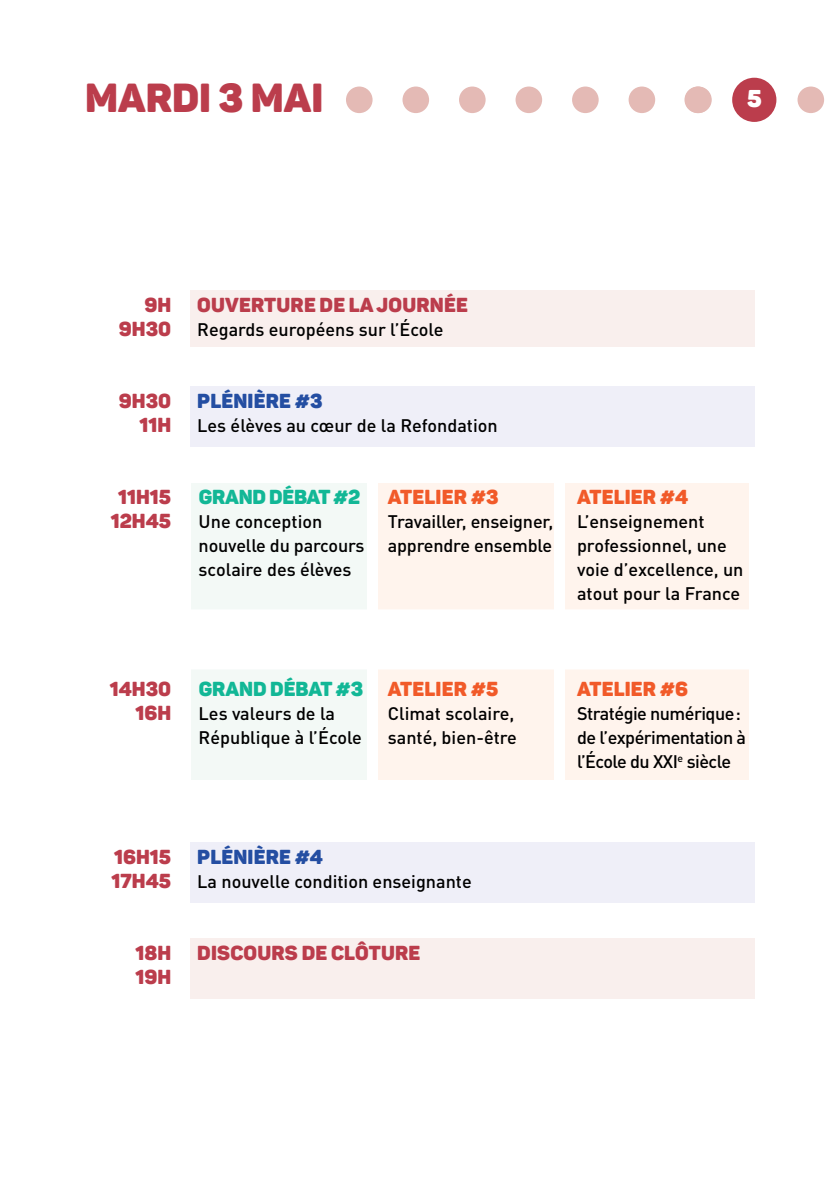
<style>
.page{position:relative;width:840px;height:1191px;background:#fff}
.page>*{position:absolute;margin:0;border:0;box-sizing:border-box;transform-origin:0 0}
.t1{font:40px "Panton Black Caps";color:#bb3d4c}
.t2{font:24px "Panton Black Caps";color:#fff}
.t3{font:20px/24px "Panton Black Caps";color:#bb3d4c;text-align:center}
.t4{font:20px "Panton Black Caps";letter-spacing:-.07em;color:#f15a29}
.t5{font:20px "Panton Black Caps";color:#12b796}
.t6{font:20px "Panton Black Caps";letter-spacing:.01em;color:#244ea2}
.t7{font:500 18px/24px "DIN Pro";color:#000}
.t8{font:500 18px/24px "DIN Pro";letter-spacing:-.03em;color:#000}
</style>
<div class="page">
<div style="left:190px;top:387px;width:564px;height:60px;background:#efeff8"></div>
<div style="left:190px;top:842px;width:564px;height:61px;background:#efeff8"></div>
<div style="left:190px;top:938px;width:564px;height:60px;background:#f9efed"></div>
<div style="left:190px;top:483px;width:176px;height:296px;background:#f3f9f6"></div>
<div style="left:378px;top:483px;width:175px;height:296px;background:#fff4ed"></div>
<div style="left:565px;top:483px;width:183px;height:296px;background:#fff4ed"></div>
<div style="left:190px;top:290px;width:564px;height:57px;background:#f9efed"></div>
<div style="left:684px;top:87px;width:27px;height:26px;background:#e4bab5;border-radius:50%"></div>
<div style="left:459px;top:87px;width:26px;height:26px;background:#e4bab5;border-radius:50%"></div>
<div style="left:571px;top:87px;width:27px;height:26px;background:#e4bab5;border-radius:50%"></div>
<div style="left:402px;top:87px;width:27px;height:26px;background:#e4bab5;border-radius:50%"></div>
<div style="left:515px;top:87px;width:27px;height:26px;background:#e4bab5;border-radius:50%"></div>
<div style="left:346px;top:87px;width:26px;height:26px;background:#e4bab5;border-radius:50%"></div>
<div style="left:628px;top:87px;width:26px;height:26px;background:#e4bab5;border-radius:50%"></div>
<div style="left:684px;top:87px;width:26px;height:26px;background:#e4bab5;border-radius:50%"></div>
<div style="left:797px;top:87px;width:26px;height:26px;background:#e4bab5;border-radius:50%"></div>
<div style="left:731px;top:78px;width:45px;height:44px;background:#bb3d4c;border-radius:50%"></div>
<div style="left:85px;top:609px;width:686px;height:60px;background:#fff"></div>
<h1 class="t1" style="left:85px;top:72px;width:239px">MARDI 3 MAI</h1>
<h2 class="t2" style="left:746px;top:83px;width:16px">5</h2>
<p class="t3" style="left:144px;top:293px;width:28px">9H</p>
<p class="t3" style="left:197px;top:293px;width:56px">OUVERTURE</p>
<p class="t3" style="left:319px;top:293px;width:83px">DE LA JOURNÉE</p>
<p class="t3" style="left:119px;top:317px;width:54px">9H30</p>
<p class="t7" style="left:197px;top:317px;width:247px">Regards européens sur l’École</p>
<p class="t3" style="left:119px;top:389px;width:54px">9H30</p>
<p class="t6" style="left:197px;top:388px;width:25px">PLÉNI</p>
<p class="t6" style="left:254px;top:388px;width:70px">ÈRE #3</p>
<p class="t3" style="left:139px;top:413px;width:33px">11H</p>
<p class="t7" style="left:197px;top:413px;width:302px">Les élèves au cœur de la Refondation</p>
<p class="t3" style="left:111px;top:485px;width:62px">11H15<br>12H45</p>
<p class="t5" style="left:199px;top:484px;width:28px">GRAND</p>
<p class="t5" style="left:269px;top:484px;width:14px">DÉBAT</p>
<p class="t5" style="left:333px;top:484px;width:29px">#2</p>
<p class="t7" style="left:198px;top:509px;width:167px">Une conception nouvelle du parcours scolaire des élèves</p>
<p class="t4" style="left:388px;top:484px;width:25px">ATELIER</p>
<p class="t4" style="left:470px;top:484px;width:29px">#3</p>
<p class="t7" style="left:387px;top:509px;width:167px">Travailler, enseigner, apprendre ensemble</p>
<p class="t4" style="left:576px;top:484px;width:25px">ATELIER</p>
<p class="t4" style="left:659px;top:484px;width:30px">#4</p>
<p class="t7" style="left:576px;top:509px;width:168px">L’enseignement professionnel, une voie d’excellence, un atout pour la France</p>
<p class="t3" style="left:110px;top:677px;width:63px;text-align:right">14H30<br>16H</p>
<p class="t5" style="left:199px;top:676px;width:28px">GRAND</p>
<p class="t5" style="left:270px;top:676px;width:14px">DÉBAT</p>
<p class="t5" style="left:335px;top:676px;width:29px">#3</p>
<p class="t7" style="left:198px;top:701px;width:165px">Les valeurs de la<br>République à l’École</p>
<p class="t4" style="left:388px;top:676px;width:25px">ATELIER</p>
<p class="t4" style="left:470px;top:676px;width:29px">#5</p>
<p class="t7" style="left:387px;top:701px;width:130px">Climat scolaire, santé, bien-être</p>
<p class="t4" style="left:576px;top:676px;width:25px">ATELIER</p>
<p class="t4" style="left:659px;top:676px;width:30px">#6</p>
<p class="t8" style="left:576px;top:701px;width:170px">Stratégie numérique: de l’expérimentation à l’École du XXI<sup>e</sup> siècle</p>
<p class="t3" style="left:114px;top:845px;width:59px">16H15</p>
<p class="t6" style="left:197px;top:844px;width:25px">PLÉNI</p>
<p class="t6" style="left:254px;top:844px;width:71px">ÈRE #4</p>
<p class="t3" style="left:111px;top:869px;width:61px">17H45</p>
<p class="t7" style="left:197px;top:869px;width:276px">La nouvelle condition enseignante</p>
<p class="t3" style="left:135px;top:941px;width:37px">18H</p>
<p class="t3" style="left:197px;top:941px;width:14px">DISCOURS</p>
<p class="t3" style="left:301px;top:941px;width:43px">DE CLÔTURE</p>
<p class="t3" style="left:135px;top:965px;width:37px">19H</p>
</div>
